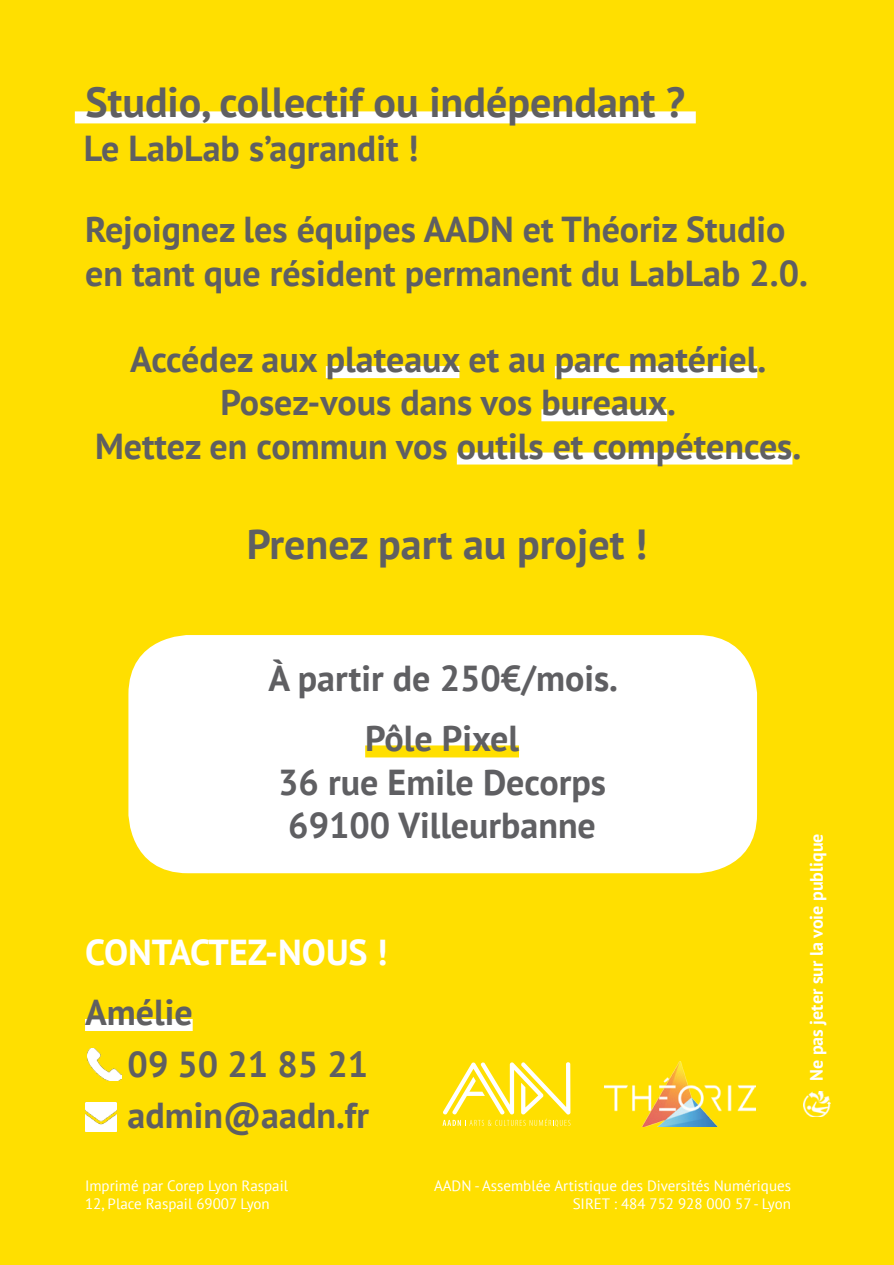
<style>
.page{position:relative;width:894px;height:1265px;background:#ffdf00}
.page>*{position:absolute;margin:0;border:0;box-sizing:border-box;transform-origin:0 0}
.t1{font:700 42px "PT Sans";color:#5f5f62}
.t2{font:700 36px/43.2px "PT Sans";color:#5f5f62}
.t3{font:700 36px "PT Sans";color:#fff}
.t4{font:700 18px "PT Sans";color:#fff}
.t5{font:15px "PT Sans";color:#fff}
</style>
<div class="page">
<img style="left:87px;top:1048px;width:34px;height:32px">
<img style="left:85px;top:1102px;width:32px;height:29px">
<div style="left:128px;top:635px;width:629px;height:238px;background:#fff;border-radius:60px"></div>
<div style="left:85px;top:1019px;width:108px;height:12px;background:#fff"></div>
<div style="left:326px;top:366px;width:133px;height:12px;background:#fff"></div>
<div style="left:555px;top:366px;width:202px;height:12px;background:#fff"></div>
<div style="left:541px;top:409px;width:126px;height:12px;background:#fff"></div>
<div style="left:457px;top:452px;width:335px;height:12px;background:#fff"></div>
<img style="left:605px;top:1061px;width:151px;height:65px">
<svg style="left:442px;top:1062px;width:128px;height:64px"></svg>
<div style="left:365px;top:745px;width:154px;height:12px;background:#ffdf00"></div>
<div style="left:75px;top:111px;width:621px;height:12px;background:#fff"></div>
<img style="left:804px;top:1091px;width:26px;height:25px">
<p class="t1" style="left:85px;top:75px;width:601px">Studio, collectif ou indépendant ?</p>
<p class="t2" style="left:84px;top:126px;width:336px">Le LabLab s’agrandit !</p>
<p class="t2" style="left:85px;top:207px;width:724px">Rejoignez les équipes AADN et Théoriz Studio en tant que résident permanent du LabLab 2.0.</p>
<p class="t2" style="left:130px;top:337px;width:637px">Accédez aux plateaux et au parc matériel.</p>
<p class="t2" style="left:220px;top:380px;width:457px">Posez-vous dans vos bureaux.</p>
<p class="t2" style="left:95px;top:423px;width:708px">Mettez en commun vos outils et compétences.</p>
<p class="t1" style="left:247px;top:517px;width:402px">Prenez part au projet !</p>
<p class="t2" style="left:268px;top:656px;width:351px">À partir de 250€/mois.</p>
<p class="t2" style="left:365px;top:716px;width:155px">Pôle Pixel</p>
<p class="t2" style="left:278px;top:760px;width:329px">36 rue Emile Decorps</p>
<p class="t2" style="left:288px;top:803px;width:309px">69100 Villeurbanne</p>
<p class="t3" style="left:85px;top:928px;width:304px">CONTACTEZ-NOUS !</p>
<p class="t2" style="left:85px;top:990px;width:109px">Amélie</p>
<p class="t2" style="left:128px;top:1041px;width:242px">09 50 21 85 21</p>
<p class="t2" style="left:128px;top:1093px;width:243px">admin@aadn.fr</p>
<p class="t5" style="left:85px;top:1176px;width:205px">Imprimé par Corep Lyon Raspail</p>
<p class="t5" style="left:85px;top:1194px;width:186px">12, Place Raspail 69007 Lyon</p>
<p class="t5" style="left:434px;top:1176px;width:358px">AADN - Assemblée Artistique des Diversités Numériques</p>
<p class="t5" style="left:573px;top:1194px;width:220px">SIRET : 484 752 928 000 57 - Lyon</p>
<p class="t4" style="left:804px;top:1080px;width:249px;rotate:-90deg">Ne pas jeter sur la voie publique</p>
</div>
